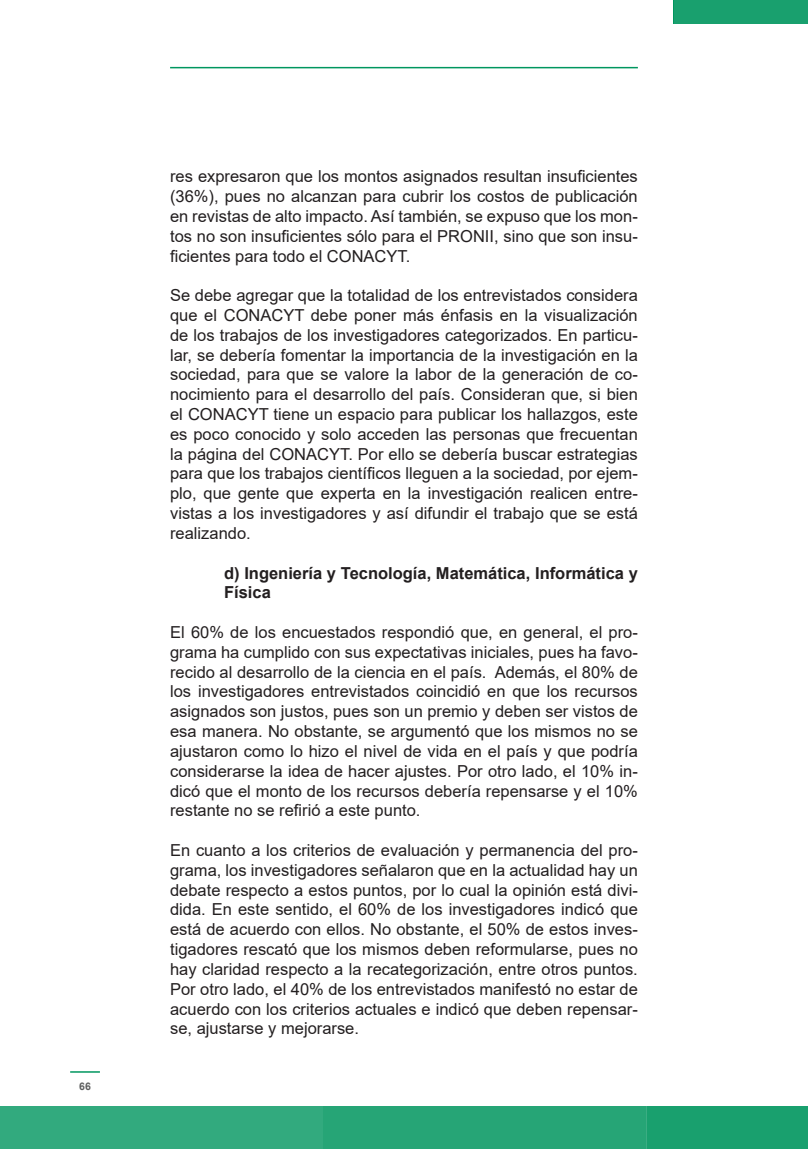
<style>
.page{position:relative;width:808px;height:1149px;background:#fff}
.page>*{position:absolute;margin:0;border:0;box-sizing:border-box;transform-origin:0 0}
.t1{font:16.5px/19.8px "Arial";color:#231f20;text-align:justify}
.t2{font:700 16.5px/19.8px "Arial";color:#231f20}
.t3{font:700 10.5px "Arial";color:#5e5f5f}
</style>
<div class="page">
<div style="left:674px;top:0;width:134px;height:23px;background:#19a06e"></div>
<div style="left:0;top:1106px;width:323px;height:42px;background:#32aa7e"></div>
<div style="left:323px;top:1106px;width:323px;height:42px;background:#26a576"></div>
<div style="left:646px;top:1106px;width:162px;height:42px;background:#19a06e"></div>
<hr style="left:170px;top:67px;width:468px;height:1px;background:#00965f">
<hr style="left:70px;top:1070px;width:30px;height:2px;background:#00965f">
<p class="t3" style="left:79px;top:1078px;width:13px">66</p>
<p class="t1" style="left:170px;top:166px;width:469px">res expresaron que los montos asignados resultan insuficientes (36%), pues no alcanzan para cubrir los costos de publicación en revistas de alto impacto. Así también, se expuso que los mon&shy;tos no son insuficientes sólo para el PRONII, sino que son insu&shy;ficientes para todo el CONACYT.</p>
<p class="t1" style="left:170px;top:285px;width:469px">Se debe agregar que la totalidad de los entrevistados considera que el CONACYT debe poner más énfasis en la visualización de los trabajos de los investigadores categorizados. En particu&shy;lar, se debería fomentar la importancia de la investigación en la sociedad, para que se valore la labor de la generación de co&shy;nocimiento para el desarrollo del país. Consideran que, si bien el CONACYT tiene un espacio para publicar los hallazgos, este es poco conocido y solo acceden las personas que frecuentan la página del CONACYT. Por ello se debería buscar estrategias para que los trabajos científicos lleguen a la sociedad, por ejem&shy;plo, que gente que experta en la investigación realicen entre&shy;vistas a los investigadores y así difundir el trabajo que se está realizando.</p>
<p class="t2" style="left:224px;top:563px;width:415px">d) Ingeniería y Tecnología, Matemática, Informática y<br>Física</p>
<p class="t1" style="left:170px;top:622px;width:469px">El 60% de los encuestados respondió que, en general, el pro&shy;grama ha cumplido con sus expectativas iniciales, pues ha favo&shy;recido al desarrollo de la ciencia en el país. Además, el 80% de los investigadores entrevistados coincidió en que los recursos asignados son justos, pues son un premio y deben ser vistos de esa manera. No obstante, se argumentó que los mismos no se ajustaron como lo hizo el nivel de vida en el país y que podría considerarse la idea de hacer ajustes. Por otro lado, el 10% in&shy;dicó que el monto de los recursos debería repensarse y el 10% restante no se refirió a este punto.</p>
<p class="t1" style="left:170px;top:839px;width:469px">En cuanto a los criterios de evaluación y permanencia del pro&shy;grama, los investigadores señalaron que en la actualidad hay un debate respecto a estos puntos, por lo cual la opinión está divi&shy;dida. En este sentido, el 60% de los investigadores indicó que está de acuerdo con ellos. No obstante, el 50% de estos inves&shy;tigadores rescató que los mismos deben reformularse, pues no hay claridad respecto a la recategorización, entre otros puntos.<br>Por otro lado, el 40% de los entrevistados manifestó no estar de acuerdo con los criterios actuales e indicó que deben repensar&shy;se, ajustarse y mejorarse.</p>
</div>
